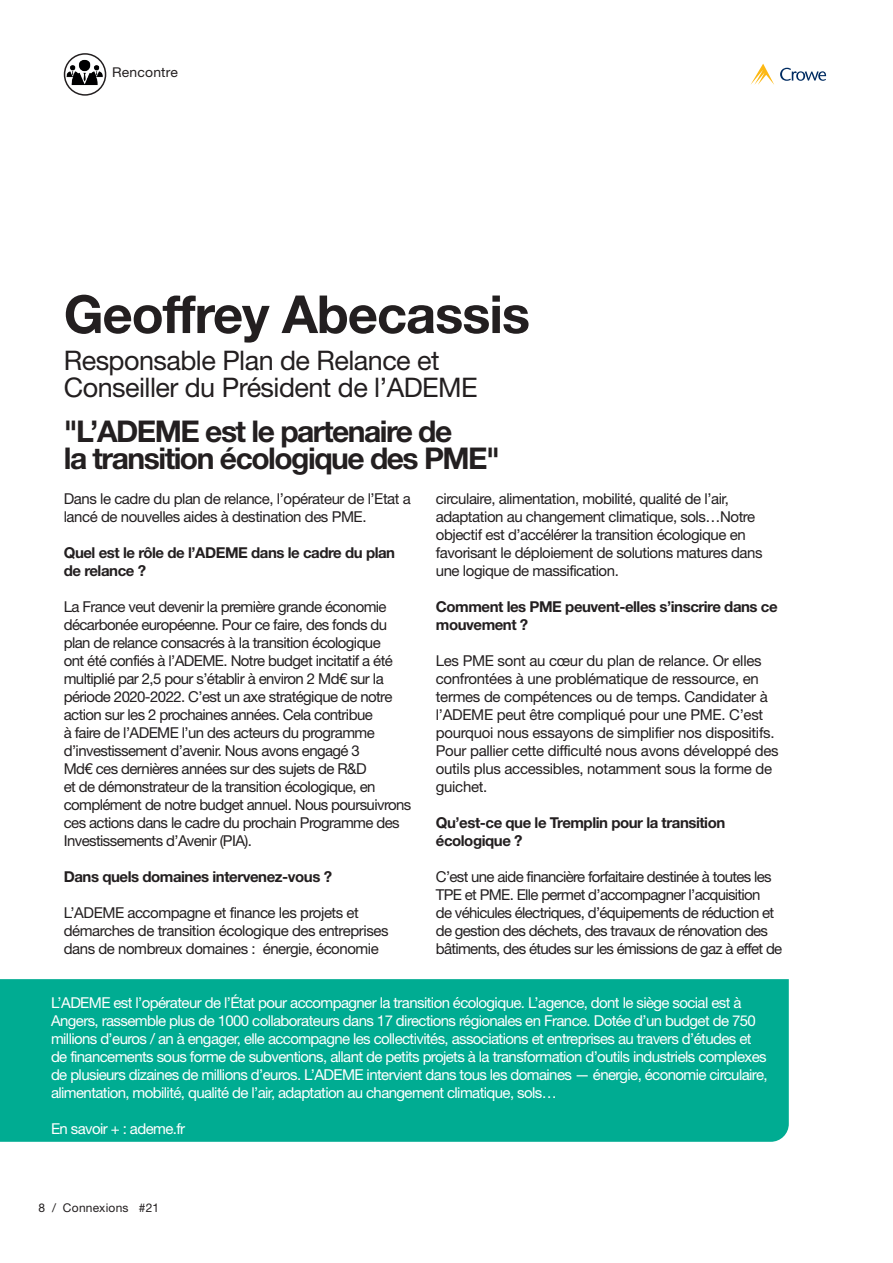
<style>
.page{position:relative;width:893px;height:1263px;background:#fff}
.page>*{position:absolute;margin:0;border:0;box-sizing:border-box;transform-origin:0 0}
.t1{font:700 52.5px "Helvetica Neue LT Std";letter-spacing:-.02em;color:#231f20}
.t2{font:700 30px/27px "Helvetica Neue LT Std";letter-spacing:-.05em;color:#231f20}
.t3{font:27px/27px "Helvetica Neue LT Std";letter-spacing:-.02em;color:#231f20}
.t4{font:15px/18px "Helvetica Neue LT Std";letter-spacing:-.04em;color:#231f20}
.t5{font:15px/18px "Helvetica Neue LT Std";letter-spacing:-.04em;color:#fff}
.t6{font:15px/18px "Helvetica Neue LT Std";letter-spacing:-.02em;color:#231f20}
.t7{font:700 15px/18px "Helvetica Neue LT Std";letter-spacing:-.03em;color:#231f20}
.t8{font:13.5px "Helvetica Neue LT Std";letter-spacing:.015em;color:#231f20}
.t9{font:12px "Helvetica Neue LT Std";letter-spacing:.02em;color:#231f20}
</style>
<div class="page">
<svg style="left:780px;top:68px;width:46px;height:13px"></svg>
<svg style="left:751px;top:64px;width:23px;height:21px"></svg>
<img style="left:66px;top:54px;width:40px;height:38px">
<div style="left:64px;top:53px;width:42px;height:43px;border:2px solid #231f20;border-radius:50%"></div>
<div style="left:0;top:979px;width:789px;height:163px;background:#00ac92"></div>
<p class="t8" style="left:112px;top:65px;width:68px">Rencontre</p>
<h1 class="t1" style="left:64px;top:282px;width:468px">Geoffrey Abecassis</h1>
<h3 class="t3" style="left:64px;top:346px;width:415px">Responsable Plan de Relance et<br>Conseiller du Président de l’ADEME</h3>
<h2 class="t2" style="left:64px;top:418px;width:438px">"L’ADEME est le partenaire de<br>la transition écologique des PME"</h2>
<p class="t4" style="left:64px;top:489px;width:349px">Dans le cadre du plan de relance, l’opérateur de l’Etat a lancé de nouvelles aides à destination des PME.</p>
<p class="t7" style="left:64px;top:543px;width:333px">Quel est le rôle de l’ADEME dans le cadre du plan de relance ?</p>
<p class="t4" style="left:64px;top:597px;width:349px">La France veut devenir la première grande économie décarbonée européenne. Pour ce faire, des fonds du plan de relance consacrés à la transition écologique<br>ont été confiés à l’ADEME. Notre budget incitatif a été multiplié par 2,5 pour s’établir à environ 2 Md€ sur la période 2020-2022. C’est un axe stratégique de notre action sur les 2 prochaines années. Cela contribue<br>à faire de l’ADEME l’un des acteurs du programme d’investissement d’avenir. Nous avons engagé 3<br>Md€ ces dernières années sur des sujets de R&amp;D<br>et de démonstrateur de la transition écologique, en complément de notre budget annuel. Nous poursuivrons ces actions dans le cadre du prochain Programme des Investissements d’Avenir (PIA).</p>
<p class="t7" style="left:64px;top:867px;width:270px">Dans quels domaines intervenez-vous ?</p>
<p class="t4" style="left:64px;top:903px;width:326px">L’ADEME accompagne et finance les projets et démarches de transition écologique des entreprises dans de nombreux domaines : énergie, économie</p>
<p class="t4" style="left:436px;top:489px;width:328px">circulaire, alimentation, mobilité, qualité de l’air, adaptation au changement climatique, sols…Notre objectif est d’accélérer la transition écologique en favorisant le déploiement de solutions matures dans une logique de massification.</p>
<p class="t7" style="left:436px;top:597px;width:343px">Comment les PME peuvent-elles s’inscrire dans ce mouvement ?</p>
<p class="t6" style="left:436px;top:651px;width:344px">Les PME sont au cœur du plan de relance. Or elles confrontées à une problématique de ressource, en termes de compétences ou de temps. Candidater à l’ADEME peut être compliqué pour une PME. C’est pourquoi nous essayons de simplifier nos dispositifs.<br>Pour pallier cette difficulté nous avons développé des outils plus accessibles, notamment sous la forme de guichet.</p>
<p class="t7" style="left:436px;top:813px;width:291px">Qu’est-ce que le Tremplin pour la transition écologique ?</p>
<p class="t4" style="left:436px;top:867px;width:348px">C’est une aide financière forfaitaire destinée à toutes les TPE et PME. Elle permet d’accompagner l’acquisition<br>de véhicules électriques, d’équipements de réduction et de gestion des déchets, des travaux de rénovation des bâtiments, des études sur les émissions de gaz à effet de</p>
<p class="t5" style="left:51px;top:993px;width:718px">L’ADEME est l’opérateur de l’État pour accompagner la transition écologique. L’agence, dont le siège social est à Angers, rassemble plus de 1000 collaborateurs dans 17 directions régionales en France. Dotée d’un budget de 750 millions d’euros / an à engager, elle accompagne les collectivités, associations et entreprises au travers d’études et de financements sous forme de subventions, allant de petits projets à la transformation d’outils industriels complexes de plusieurs dizaines de millions d’euros. L’ADEME intervient dans tous les domaines — énergie, économie circulaire, alimentation, mobilité, qualité de l’air, adaptation au changement climatique, sols…</p>
<p class="t5" style="left:51px;top:1119px;width:136px">En savoir + : ademe.fr</p>
<p class="t9" style="left:39px;top:1200px;width:122px">8 / Connexions #21</p>
</div>
